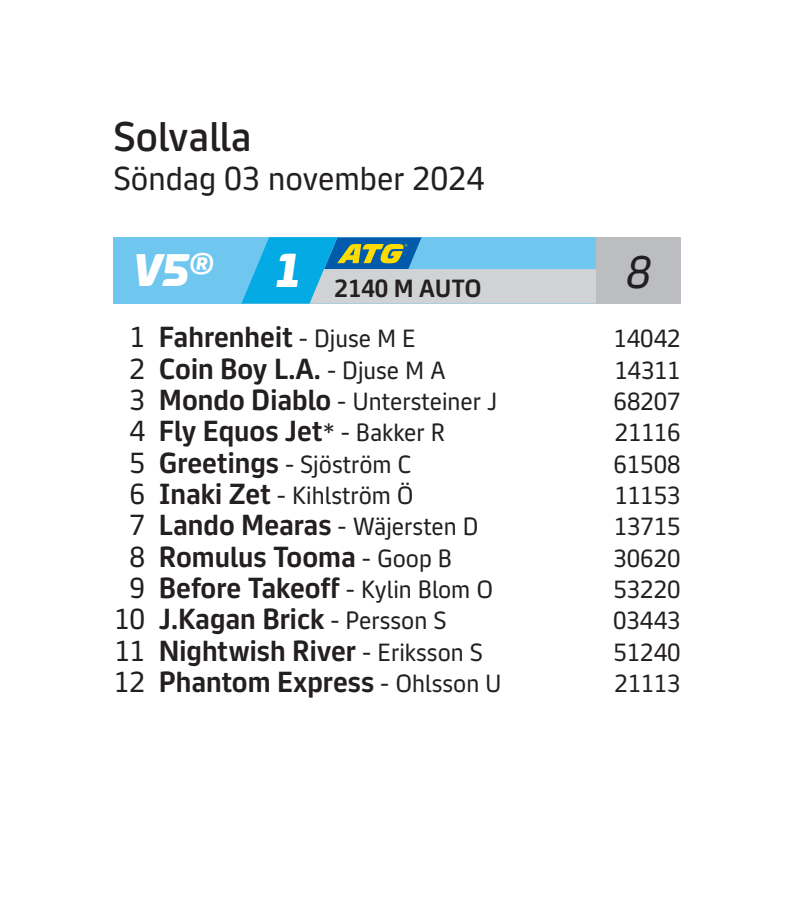
<style>
.page{position:relative;width:794px;height:908px;background:#fff}
.page>*{position:absolute;margin:0;border:0;box-sizing:border-box;transform-origin:0 0}
.t1{font:46px "ATG Rubrik";color:#fff}
.t2{font:44px "ATG Rubrik";color:#fff}
.t3{font:italic 44px "ATG Text";color:#231f20}
.t4{font:500 40px "ATG Text";color:#231f20}
.t5{font:32px "ATG Text";color:#231f20}
.HorseAndRider{font:700 28px "ATG Text";color:#231f20}
.S_REKORD{font:28px "ATG Text";color:#231f20}
.HorseAndRider-2{font:24px "ATG Text";color:#231f20}
.S_REKORD-2{font:24px "ATG Text";color:#231f20}
.t6{font:700 24px "ATG Text";color:#231f20}
.s1{font-weight:400;font-size:24px}
.s2{font-weight:700;font-size:28px}
</style>
<div class="page">
<div style="left:595px;top:237px;width:85px;height:66px;background:#bcbdc0"></div>
<svg style="left:113px;top:237px;width:483px;height:66px;background:#79bfdb"></svg>
<p class="t4" style="left:113px;top:113px;width:140px">Solvalla</p>
<p class="t5" style="left:113px;top:159px;width:372px">Söndag 03 november 2024</p>
<p class="t2" style="left:134px;top:244px;width:80px">V5®</p>
<p class="t1" style="left:277px;top:243px;width:25px">1</p>
<p class="t6" style="left:334px;top:274px;width:149px">2140 M AUTO</p>
<p class="t3" style="left:626px;top:246px;width:26px">8</p>
<p class="S_REKORD" style="left:129px;top:320px;width:17px">1</p>
<p class="HorseAndRider" style="left:159px;top:320px;width:258px">Fahrenheit <span class="s1">- Djuse M E</span></p>
<p class="S_REKORD-2" style="left:613px;top:324px;width:68px">14042</p>
<p class="S_REKORD" style="left:129px;top:352px;width:17px">2</p>
<p class="HorseAndRider" style="left:159px;top:351px;width:288px">Coin Boy L.A. <span class="s1">- Djuse M A</span></p>
<p class="S_REKORD-2" style="left:614px;top:356px;width:68px">14311</p>
<p class="S_REKORD" style="left:129px;top:383px;width:17px">3</p>
<p class="HorseAndRider-2" style="left:159px;top:387px;width:340px"><span class="s2">Mondo Diablo</span> - Untersteiner J</p>
<p class="S_REKORD-2" style="left:613px;top:387px;width:68px">68207</p>
<p class="S_REKORD" style="left:129px;top:414px;width:17px">4</p>
<p class="HorseAndRider" style="left:159px;top:414px;width:288px">Fly Equos Jet<span class="s1">* - Bakker R</span></p>
<p class="S_REKORD-2" style="left:615px;top:418px;width:67px">21116</p>
<p class="S_REKORD" style="left:129px;top:446px;width:17px">5</p>
<p class="HorseAndRider-2" style="left:159px;top:449px;width:254px"><span class="s2">Greetings</span> - Sjöström C</p>
<p class="S_REKORD-2" style="left:613px;top:449px;width:69px">61508</p>
<p class="S_REKORD" style="left:129px;top:477px;width:17px">6</p>
<p class="HorseAndRider-2" style="left:159px;top:481px;width:256px"><span class="s2">Inaki Zet</span> - Kihlström Ö</p>
<p class="S_REKORD-2" style="left:614px;top:481px;width:67px">11153</p>
<p class="S_REKORD" style="left:129px;top:508px;width:17px">7</p>
<p class="HorseAndRider" style="left:159px;top:508px;width:321px">Lando Mearas <span class="s1">- Wäjersten D</span></p>
<p class="S_REKORD-2" style="left:614px;top:512px;width:68px">13715</p>
<p class="S_REKORD" style="left:129px;top:540px;width:17px">8</p>
<p class="HorseAndRider" style="left:159px;top:539px;width:295px">Romulus Tooma <span class="s1">- Goop B</span></p>
<p class="S_REKORD-2" style="left:613px;top:543px;width:69px">30620</p>
<p class="S_REKORD" style="left:129px;top:571px;width:17px">9</p>
<p class="HorseAndRider" style="left:159px;top:570px;width:336px">Before Takeoff <span class="s1">- Kylin Blom O</span></p>
<p class="S_REKORD-2" style="left:613px;top:575px;width:69px">53220</p>
<p class="S_REKORD" style="left:114px;top:602px;width:33px">10</p>
<p class="HorseAndRider" style="left:159px;top:602px;width:289px">J.Kagan Brick <span class="s1">- Persson S</span></p>
<p class="S_REKORD-2" style="left:613px;top:606px;width:69px">03443</p>
<p class="S_REKORD" style="left:114px;top:633px;width:32px">11</p>
<p class="HorseAndRider" style="left:159px;top:633px;width:326px">Nightwish River <span class="s1">- Eriksson S</span></p>
<p class="S_REKORD-2" style="left:613px;top:637px;width:68px">51240</p>
<p class="S_REKORD" style="left:114px;top:665px;width:33px">12</p>
<p class="HorseAndRider" style="left:159px;top:664px;width:344px">Phantom Express <span class="s1">- Ohlsson U</span></p>
<p class="S_REKORD-2" style="left:614px;top:669px;width:67px">21113</p>
</div>
